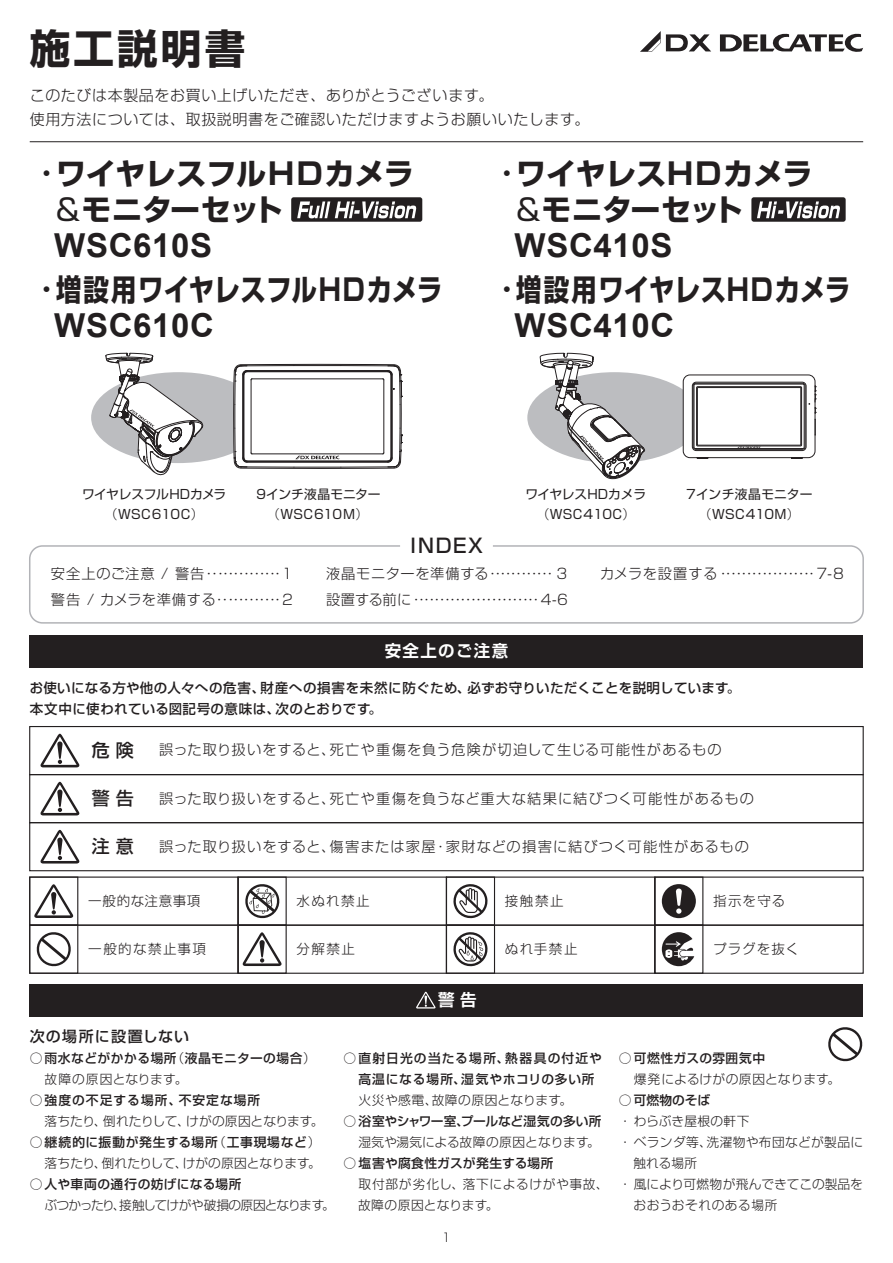
<style>
.page{position:relative;width:893px;height:1263px;background:#fff}
.page>*{position:absolute;margin:0;border:0;box-sizing:border-box;transform-origin:0 0}
.t1{font:700 40.5px "Shin Go Pro";letter-spacing:.08em;color:#231f20}
.t2{font:700 33px "Arial";letter-spacing:.02em;color:#231f20}
.t3{font:700 30px/36px "Shin Go Pro";letter-spacing:-.005em;color:#231f20}
.t4{font:700 30px "Shin Go Pro";letter-spacing:.015em;color:#231f20}
.t5{font:500 19.5px "Shin Go Pro";letter-spacing:.085em;color:#231f20}
.t6{font:500 18px "Shin Go Pro";color:#231f20}
.t7{font:700 16.5px "Shin Go Pro De";letter-spacing:.08em;color:#fff}
.t8{font:300 15px/24px "Shin Go Pro";letter-spacing:.04em;color:#231f20}
.t9{font:500 15px "Shin Go Pro";letter-spacing:.08em;color:#231f20}
.t10{font:300 14.25px/25.5px "Shin Go Pro";letter-spacing:.065em;color:#231f20}
.t11{font:300 14.25px/25.5px "Shin Go Pro";letter-spacing:.035em;color:#231f20}
.t12{font:500 13.5px/21px "Shin Go Pro";letter-spacing:.02em;color:#231f20}
.t13{font:300 13.5px "Shin Go Pro";letter-spacing:.095em;color:#231f20}
.t14{font:300 13.5px "Shin Go Pro";letter-spacing:.05em;color:#231f20}
.t15{font:300 12.75px/21px "Shin Go Pro";color:#231f20;text-align:right}
.t16{font:500 12.75px/21px "Shin Go Pro";letter-spacing:.04em;color:#231f20}
.t17{font:12.75px/20.4px "Shin Go Pro";color:#231f20;text-align:center}
.t18{font:500 12.75px/21px "Shin Go Pro";letter-spacing:.085em;color:#231f20;text-align:center}
.t19{font:300 12.75px/21px "Shin Go Pro";letter-spacing:.045em;color:#231f20}
.t20{font:300 12.75px "Shin Go Pro";letter-spacing:.04em;color:#231f20}
.t21{font:500 12.75px "Shin Go Pro";letter-spacing:.02em;color:#231f20}
.t22{font:300 12.75px "Shin Go Pro";letter-spacing:-.065em;color:#231f20}
.t23{font:12.75px/20.4px "Shin Go Pro";letter-spacing:-.02em;color:#231f20;text-align:center}
.t24{font:500 12.75px "Shin Go Pro";letter-spacing:-.02em;color:#231f20}
.t25{font:12.75px/20.4px "Shin Go Pro";letter-spacing:.02em;color:#231f20;text-align:center}
.t26{font:300 12.75px "Shin Go Pro";letter-spacing:.025em;color:#231f20}
.t27{font:500 12.75px "Shin Go Pro";letter-spacing:.08em;color:#231f20}
.t28{font:300 12px "Shin Go Pro";color:#231f20}
.s1{font-weight:400}
.s2{font-weight:300}
.s3{font-weight:500}
</style>
<div class="page">
<hr style="left:30px;top:141px;width:833px;height:1px;background:#231f20">
<svg style="left:640px;top:31px;width:71px;height:21px"></svg>
<svg style="left:720px;top:33px;width:143px;height:19px"></svg>
<div style="left:751px;top:197px;width:95px;height:25px;background:#231f20;border-radius:2px"></div>
<svg style="left:757px;top:201px;width:83px;height:17px"></svg>
<div style="left:291px;top:197px;width:131px;height:25px;background:#231f20;border-radius:2px"></div>
<svg style="left:297px;top:201px;width:120px;height:17px"></svg>
<div style="left:91px;top:372px;width:174px;height:91px;background:#bcbdc0;border-radius:50%"></div>
<svg style="left:233px;top:364px;width:170px;height:105px"></svg>
<div style="left:527px;top:372px;width:175px;height:91px;background:#bcbdc0;border-radius:50%"></div>
<svg style="left:540px;top:352px;width:105px;height:127px"></svg>
<svg style="left:683px;top:375px;width:133px;height:84px"></svg>
<div style="left:29px;top:545px;width:835px;height:79px;border:2px solid #b2b3b7;border-radius:13px"></div>
<div style="left:30px;top:635px;width:833px;height:33px;background:#231f20"></div>
<div style="left:30px;top:984px;width:833px;height:32px;background:#231f20"></div>
<svg style="left:416px;top:992px;width:20px;height:16px"></svg>
<svg style="left:41px;top:734px;width:38px;height:33px"></svg>
<div style="left:29px;top:726px;width:835px;height:49px;border:1px solid #231f20"></div>
<svg style="left:41px;top:782px;width:38px;height:33px"></svg>
<div style="left:29px;top:774px;width:835px;height:49px;border:1px solid #231f20"></div>
<svg style="left:41px;top:830px;width:38px;height:33px"></svg>
<svg style="left:34px;top:884px;width:39px;height:34px"></svg>
<div style="left:29px;top:822px;width:835px;height:49px;border:1px solid #231f20"></div>
<div style="left:29px;top:876px;width:49px;height:50px;border:1px solid #231f20"></div>
<div style="left:238px;top:876px;width:49px;height:50px;border:1px solid #231f20"></div>
<div style="left:446px;top:876px;width:49px;height:50px;border:1px solid #231f20"></div>
<div style="left:654px;top:876px;width:49px;height:50px;border:1px solid #231f20"></div>
<div style="left:29px;top:924px;width:210px;height:50px;border:1px solid #231f20"></div>
<div style="left:29px;top:924px;width:49px;height:50px;border:1px solid #231f20"></div>
<svg style="left:243px;top:932px;width:39px;height:34px"></svg>
<div style="left:238px;top:924px;width:209px;height:50px;border:1px solid #231f20"></div>
<div style="left:238px;top:924px;width:49px;height:50px;border:1px solid #231f20"></div>
<div style="left:446px;top:924px;width:209px;height:50px;border:1px solid #231f20"></div>
<div style="left:446px;top:924px;width:49px;height:50px;border:1px solid #231f20"></div>
<div style="left:654px;top:924px;width:210px;height:50px;border:1px solid #231f20"></div>
<div style="left:654px;top:924px;width:49px;height:50px;border:1px solid #231f20"></div>
<svg style="left:453px;top:884px;width:35px;height:35px"></svg>
<div style="left:662px;top:884px;width:34px;height:34px;background:#231f20;border-radius:50%"></div>
<svg style="left:676px;top:888px;width:6px;height:26px"></svg>
<svg style="left:105px;top:353px;width:98px;height:123px"></svg>
<svg style="left:245px;top:884px;width:35px;height:35px"></svg>
<svg style="left:36px;top:932px;width:35px;height:35px"></svg>
<svg style="left:453px;top:932px;width:35px;height:35px"></svg>
<svg style="left:662px;top:932px;width:32px;height:34px"></svg>
<svg style="left:828px;top:1027px;width:35px;height:35px"></svg>
<h1 class="t1" style="left:30px;top:16px;width:217px">施工説明書</h1>
<p class="t8" style="left:30px;top:82px;width:561px">このたびは本製品をお買い上げいただき、ありがとうございます。<br>使用方法については、取扱説明書をご確認いただけますようお願いいたします。</p>
<h3 class="t3" style="left:56px;top:152px;width:360px;text-indent:-13px">· ワイヤレスフルHDカメラ<span class="s1">&amp;</span>モニターセット</h3>
<h2 class="t2" style="left:54px;top:223px;width:160px">WSC610S</h2>
<h3 class="t4" style="left:42px;top:266px;width:402px">· 増設用ワイヤレスフルHDカメラ</h3>
<h2 class="t2" style="left:54px;top:304px;width:161px">WSC610C</h2>
<h3 class="t3" style="left:516px;top:152px;width:298px;text-indent:-13px">· ワイヤレスHDカメラ<span class="s1">&amp;</span>モニターセット</h3>
<h2 class="t2" style="left:514px;top:223px;width:160px">WSC410S</h2>
<h3 class="t4" style="left:503px;top:266px;width:349px">· 増設用ワイヤレスHDカメラ</h3>
<h2 class="t2" style="left:514px;top:304px;width:161px">WSC410C</h2>
<p class="t23" style="left:82px;top:482px;width:146px">ワイヤレスフルHDカメラ<span class="s2">（</span>WSC610C<span class="s2">）</span></p>
<p class="t17" style="left:255px;top:482px;width:127px">９インチ液晶モニター<span class="s2">（</span>WSC610M<span class="s2">）</span></p>
<p class="t17" style="left:525px;top:482px;width:122px">ワイヤレスHDカメラ<span class="s2">（</span>WSC410C<span class="s2">）</span></p>
<p class="t25" style="left:686px;top:482px;width:128px">7インチ液晶モニター<span class="s2">（</span>WSC410M<span class="s2">）</span></p>
<h3 class="t5" style="left:410px;top:530px;width:74px">INDEX</h3>
<p class="t10" style="left:51px;top:559px;width:243px">安全上のご注意 / 警告・・・・・・・・・・・・・・ 1警告 / カメラを準備する・・・・・・・・・・・・ 2</p>
<p class="t11" style="left:326px;top:559px;width:243px">液晶モニターを準備する・・・・・・・・・・・・3設置する前に・・・・・・・・・・・・・・・・・・・・・・・・ 4-6</p>
<p class="t10" style="left:600px;top:559px;width:246px">カメラを設置する・・・・・・・・・・・・・・・・・・ 7-8</p>
<p class="t7" style="left:385px;top:638px;width:125px">安全上のご注意</p>
<p class="t12" style="left:30px;top:675px;width:712px">お使いになる方や他の人々への危害、財産への損害を未然に防ぐため、必ずお守りいただくことを説明しています。本文中に使われている図記号の意味は、次のとおりです。</p>
<p class="t6" style="left:92px;top:735px;width:43px">危 険</p>
<p class="t10" style="left:159px;top:735px;width:564px">誤った取り扱いをすると、死亡や重傷を負う危険が切迫して生じる可能性があるもの</p>
<p class="t6" style="left:92px;top:783px;width:43px">警 告</p>
<p class="t10" style="left:159px;top:783px;width:596px">誤った取り扱いをすると、死亡や重傷を負うなど重大な結果に結びつく可能性があるもの</p>
<p class="t6" style="left:92px;top:831px;width:43px">注 意</p>
<p class="t10" style="left:159px;top:832px;width:591px">誤った取り扱いをすると、傷害または家屋・家財などの損害に結びつく可能性があるもの</p>
<p class="t14" style="left:88px;top:889px;width:114px">一般的な注意事項</p>
<p class="t13" style="left:297px;top:889px;width:75px">水ぬれ禁止</p>
<p class="t13" style="left:505px;top:889px;width:60px">接触禁止</p>
<p class="t13" style="left:713px;top:889px;width:73px">指示を守る</p>
<p class="t13" style="left:88px;top:937px;width:119px">一般的な禁止事項</p>
<p class="t13" style="left:297px;top:937px;width:60px">分解禁止</p>
<p class="t13" style="left:505px;top:937px;width:74px">ぬれ手禁止</p>
<p class="t13" style="left:713px;top:937px;width:87px">プラグを抜く</p>
<p class="t9" style="left:30px;top:1024px;width:161px">次の場所に設置しない</p>
<p class="t16" style="left:45px;top:1046px;width:273px;text-indent:-15px">○ 雨水などがかかる場所<span class="s2">（</span>液晶モニターの場合<span class="s2">）故障の原因となります。</span></p>
<p class="t27" style="left:30px;top:1090px;width:232px">○ 強度の不足する場所、不安定な場所</p>
<p class="t15" style="left:45px;top:1109px;width:280px">落ちたり、倒れたりして、けがの原因となります。</p>
<p class="t15" style="left:30px;top:1130px;width:293px"><span class="s3">○ 継続的に振動が発生する場所</span>（<span class="s3">工事現場など</span>）落ちたり、倒れたりして、けがの原因となります。</p>
<p class="t16" style="left:30px;top:1172px;width:213px">○ 人や車両の通行の妨げになる場所</p>
<p class="t22" style="left:45px;top:1195px;width:292px">ぶつかったり、接触してけがや破損の原因となります。</p>
<p class="t7" style="left:438px;top:986px;width:40px">警 告</p>
<p class="t18" style="left:344px;top:1046px;width:260px">○ 直射日光の当たる場所、熱器具の付近や高温になる場所、湿気やホコリの多い所</p>
<p class="t20" style="left:358px;top:1090px;width:215px">火災や感電、故障の原因となります。</p>
<p class="t24" style="left:344px;top:1111px;width:259px">○ 浴室やシャワー室、プールなど湿気の多い所</p>
<p class="t15" style="left:358px;top:1130px;width:243px">湿気や湯気による故障の原因となります。</p>
<p class="t21" style="left:344px;top:1153px;width:211px">○ 塩害や腐食性ガスが発生する場所</p>
<p class="t19" style="left:358px;top:1172px;width:252px">取付部が劣化し、落下によるけがや事故、故障の原因となります。</p>
<p class="t28" style="left:442px;top:1227px;width:11px">1</p>
<p class="t21" style="left:619px;top:1048px;width:148px">○ 可燃性ガスの雰囲気中</p>
<p class="t15" style="left:634px;top:1067px;width:208px">爆発によるけがの原因となります。</p>
<p class="t16" style="left:619px;top:1088px;width:93px">○ 可燃物のそば</p>
<p class="t15" style="left:619px;top:1109px;width:132px">・ わらぶき屋根の軒下</p>
<p class="t26" style="left:619px;top:1132px;width:246px">・ ベランダ等、洗濯物や布団などが製品に</p>
<p class="t15" style="left:633px;top:1151px;width:65px">触れる場所</p>
<p class="t15" style="left:619px;top:1172px;width:246px">・ 風により可燃物が飛んできてこの製品を</p>
<p class="t20" style="left:633px;top:1195px;width:146px">おおうおそれのある場所</p>
</div>
